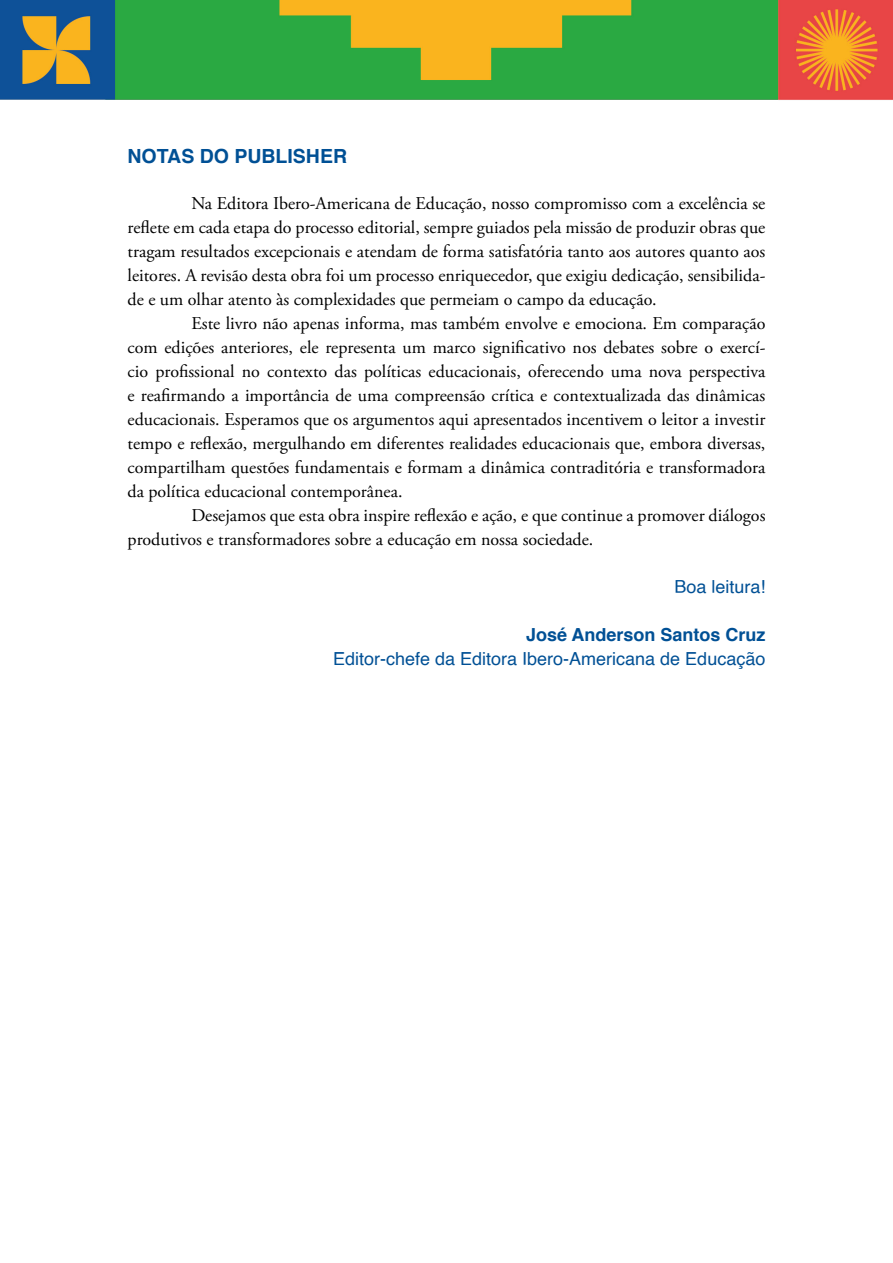
<style>
.page{position:relative;width:893px;height:1263px;background:#fff}
.page>*{position:absolute;margin:0;border:0;box-sizing:border-box;transform-origin:0 0}
.t1{font:700 19.5px "Helvetica";color:#005095}
.t2{font:18px/24px "Adobe Garamond Pro";color:#000;text-align:justify}
.t3{font:18px "Helvetica";color:#005095}
.t4{font:700 18px "Helvetica";color:#005095}
</style>
<div class="page">
<img style="left:0;top:0;width:893px;height:100px">
<p class="t1" style="left:128px;top:141px;width:221px">NOTAS DO PUBLISHER</p>
<p class="t2" style="left:128px;top:192px;width:639px;text-indent:64px">Na Editora Ibero-Americana de Educação, nosso compromisso com a excelência se reflete em cada etapa do processo editorial, sempre guiados pela missão de produzir obras que tragam resultados excepcionais e atendam de forma satisfatória tanto aos autores quanto aos leitores. A revisão desta obra foi um processo enriquecedor, que exigiu dedicação, sensibilida&shy;de e um olhar atento às complexidades que permeiam o campo da educação.</p>
<p class="t2" style="left:128px;top:312px;width:639px;text-indent:64px">Este livro não apenas informa, mas também envolve e emociona. Em comparação com edições anteriores, ele representa um marco significativo nos debates sobre o exercí&shy;cio profissional no contexto das políticas educacionais, oferecendo uma nova perspectiva e reafirmando a importância de uma compreensão crítica e contextualizada das dinâmicas educacionais. Esperamos que os argumentos aqui apresentados incentivem o leitor a investir tempo e reflexão, mergulhando em diferentes realidades educacionais que, embora diversas, compartilham questões fundamentais e formam a dinâmica contraditória e transformadora da política educacional contemporânea.</p>
<p class="t2" style="left:128px;top:504px;width:639px;text-indent:64px">Desejamos que esta obra inspire reflexão e ação, e que continue a promover diálogos produtivos e transformadores sobre a educação em nossa sociedade.</p>
<p class="t3" style="left:674px;top:572px;width:93px">Boa leitura!</p>
<p class="t4" style="left:526px;top:620px;width:241px">José Anderson Santos Cruz</p>
<p class="t3" style="left:333px;top:644px;width:434px">Editor-chefe da Editora Ibero-Americana de Educação</p>
</div>
